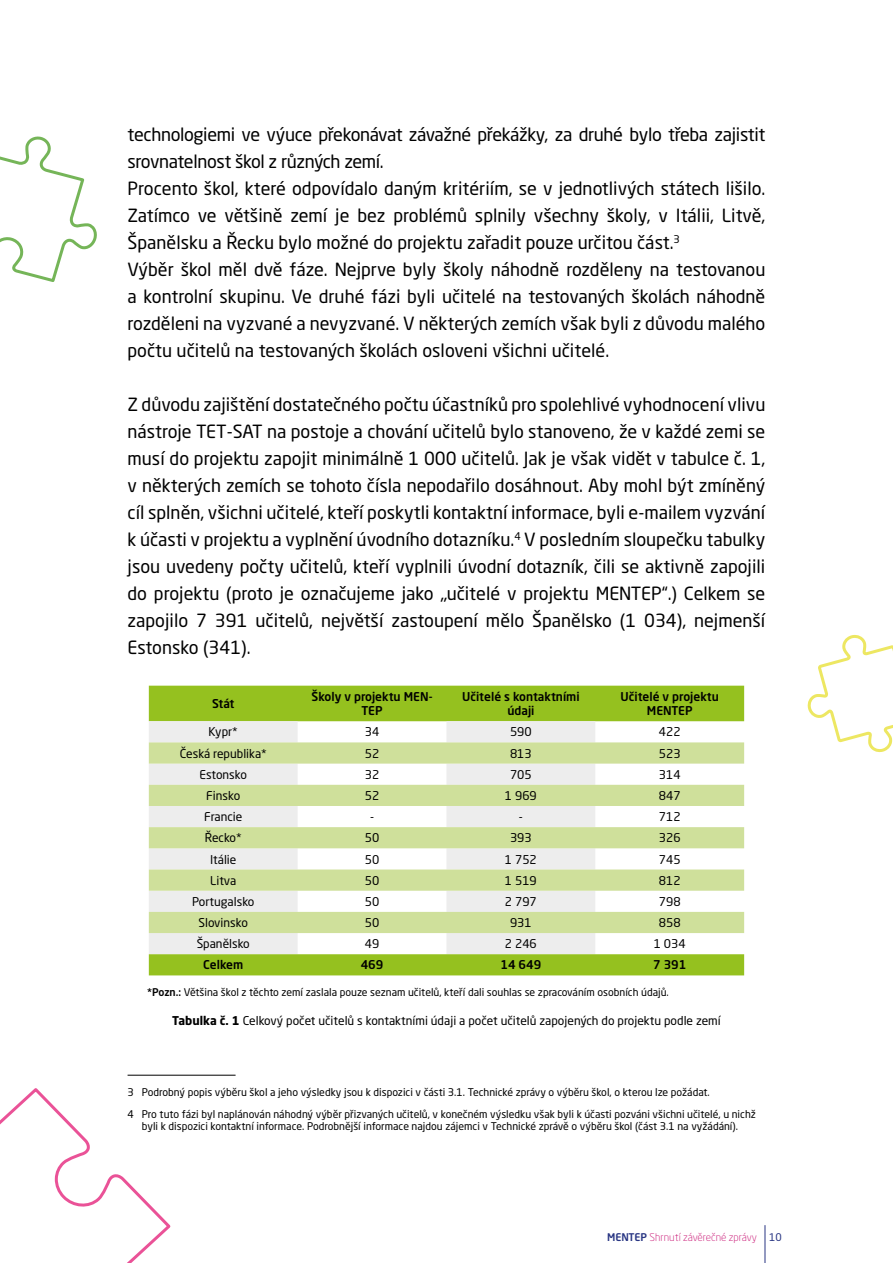
<style>
.page{position:relative;width:893px;height:1263px;background:#fff}
.page>*{position:absolute;margin:0;border:0;box-sizing:border-box;transform-origin:0 0}
.Body_text{font:18px/27px "Neo Sans W1 G";letter-spacing:-.015em;color:#000;text-align:justify}
.Footnotes{font:12px "Neo Sans W1 G";color:#000}
.Footnotes-2{font:500 12px/14.4px "Neo Sans W1 G";color:#000;text-align:center}
.Body_text-2{font:12px "Neo Sans W1 G";color:#000}
.Footnotes-3{font:10.5px/12.6px "Neo Sans W1 G";color:#000;text-align:center}
.Body_text-3{font:10.5px "Neo Sans W1 G";color:#000}
.t1{font:300 10.5px "Neo Sans W1 G";color:#c70c6f}
.s1{font-weight:500}
.s2{font-weight:700}
.s3{font-weight:500;color:#283583}
.s4{font-weight:400;color:#283583}
</style>
<div class="page">
<hr style="left:765px;top:1225px;width:1px;height:38px;background:#283583">
<div style="left:149px;top:686px;width:595px;height:35px;background:#95c11f"></div>
<svg style="left:149px;top:721px;width:446px;height:233px;fill:#ededed"></svg>
<svg style="left:149px;top:742px;width:595px;height:191px;fill:#cfe09b"></svg>
<div style="left:149px;top:954px;width:595px;height:21px;background:#95c11f"></div>
<hr style="left:128px;top:1075px;width:108px;height:1px;background:#000">
<svg style="left:0;top:136px;width:97px;height:146px"></svg>
<svg style="left:0;top:1088px;width:171px;height:175px"></svg>
<svg style="left:807px;top:634px;width:86px;height:118px"></svg>
<p class="Body_text" style="left:128px;top:121px;width:639px">technologiemi ve výuce překonávat závažné překážky, za druhé bylo třeba zajistit srovnatelnost škol z různých zemí.</p>
<p class="Body_text" style="left:128px;top:175px;width:639px">Procento škol, které odpovídalo daným kritériím, se v jednotlivých státech lišilo.<br>Zatímco ve většině zemí je bez problémů splnily všechny školy, v Itálii, Litvě, Španělsku a Řecku bylo možné do projektu zařadit pouze určitou část.<sup>3</sup></p>
<p class="Body_text" style="left:128px;top:256px;width:639px">Výběr škol měl dvě fáze. Nejprve byly školy náhodně rozděleny na testovanou a kontrolní skupinu. Ve druhé fázi byli učitelé na testovaných školách náhodně rozděleni na vyzvané a nevyzvané. V některých zemích však byli z důvodu malého počtu učitelů na testovaných školách osloveni všichni učitelé.</p>
<p class="Body_text" style="left:128px;top:391px;width:639px">Z důvodu zajištění dostatečného počtu účastníků pro spolehlivé vyhodnocení vlivu nástroje TET-SAT na postoje a chování učitelů bylo stanoveno, že v každé zemi se musí do projektu zapojit minimálně 1 000 učitelů. Jak je však vidět v tabulce č. 1, v některých zemích se tohoto čísla nepodařilo dosáhnout. Aby mohl být zmíněný cíl splněn, všichni učitelé, kteří poskytli kontaktní informace, byli e-mailem vyzvání k účasti v projektu a vyplnění úvodního dotazníku.<sup>4</sup> V posledním sloupečku tabulky jsou uvedeny počty učitelů, kteří vyplnili úvodní dotazník, čili se aktivně zapojili do projektu (proto je označujeme jako „učitelé v projektu MENTEP“.) Celkem se zapojilo 7 391 učitelů, největší zastoupení mělo Španělsko (1 034), nejmenší Estonsko (341).</p>
<p class="Footnotes-2" style="left:212px;top:696px;width:24px">Stát</p>
<p class="Footnotes-2" style="left:312px;top:689px;width:122px">Školy v projektu MEN-<br>TEP</p>
<p class="Footnotes-2" style="left:462px;top:689px;width:119px">Učitelé s kontaktními údaji</p>
<p class="Footnotes-2" style="left:621px;top:689px;width:100px">Učitelé v projektu<br>MENTEP</p>
<p class="Footnotes" style="left:209px;top:725px;width:31px">Kypr*</p>
<p class="Footnotes" style="left:365px;top:725px;width:16px">34</p>
<p class="Footnotes" style="left:510px;top:725px;width:23px">590</p>
<p class="Footnotes" style="left:659px;top:725px;width:23px">422</p>
<p class="Footnotes" style="left:180px;top:746px;width:89px">Česká republika*</p>
<p class="Footnotes" style="left:365px;top:746px;width:16px">52</p>
<p class="Footnotes" style="left:510px;top:746px;width:23px">813</p>
<p class="Footnotes" style="left:659px;top:746px;width:23px">523</p>
<p class="Footnotes" style="left:200px;top:767px;width:49px">Estonsko</p>
<p class="Footnotes" style="left:365px;top:767px;width:16px">32</p>
<p class="Footnotes" style="left:510px;top:767px;width:23px">705</p>
<p class="Footnotes" style="left:659px;top:767px;width:23px">314</p>
<p class="Footnotes" style="left:206px;top:788px;width:35px">Finsko</p>
<p class="Footnotes" style="left:365px;top:788px;width:16px">52</p>
<p class="Footnotes" style="left:505px;top:788px;width:34px">1 969</p>
<p class="Footnotes" style="left:659px;top:788px;width:23px">847</p>
<p class="Footnotes" style="left:204px;top:809px;width:40px">Francie</p>
<p class="Footnotes" style="left:370px;top:809px;width:5px">-</p>
<p class="Footnotes" style="left:519px;top:809px;width:5px">-</p>
<p class="Footnotes" style="left:659px;top:809px;width:23px">712</p>
<p class="Footnotes" style="left:205px;top:830px;width:38px">Řecko*</p>
<p class="Footnotes" style="left:365px;top:830px;width:16px">50</p>
<p class="Footnotes" style="left:510px;top:830px;width:23px">393</p>
<p class="Footnotes" style="left:659px;top:830px;width:23px">326</p>
<p class="Footnotes" style="left:210px;top:852px;width:28px">Itálie</p>
<p class="Footnotes" style="left:365px;top:852px;width:16px">50</p>
<p class="Footnotes" style="left:505px;top:852px;width:34px">1 752</p>
<p class="Footnotes" style="left:659px;top:852px;width:23px">745</p>
<p class="Footnotes" style="left:210px;top:873px;width:28px">Litva</p>
<p class="Footnotes" style="left:365px;top:873px;width:16px">50</p>
<p class="Footnotes" style="left:505px;top:873px;width:34px">1 519</p>
<p class="Footnotes" style="left:659px;top:873px;width:23px">812</p>
<p class="Footnotes" style="left:192px;top:894px;width:64px">Portugalsko</p>
<p class="Footnotes" style="left:365px;top:894px;width:16px">50</p>
<p class="Footnotes" style="left:505px;top:894px;width:34px">2 797</p>
<p class="Footnotes" style="left:659px;top:894px;width:23px">798</p>
<p class="Footnotes" style="left:198px;top:915px;width:51px">Slovinsko</p>
<p class="Footnotes" style="left:365px;top:915px;width:16px">50</p>
<p class="Footnotes" style="left:510px;top:915px;width:23px">931</p>
<p class="Footnotes" style="left:659px;top:915px;width:23px">858</p>
<p class="Footnotes" style="left:197px;top:936px;width:55px">Španělsko</p>
<p class="Footnotes" style="left:365px;top:936px;width:16px">49</p>
<p class="Footnotes" style="left:505px;top:936px;width:34px">2 246</p>
<p class="Footnotes" style="left:654px;top:936px;width:34px">1 034</p>
<p class="Footnotes-2" style="left:203px;top:957px;width:42px">Celkem</p>
<p class="Footnotes-2" style="left:361px;top:957px;width:24px">469</p>
<p class="Footnotes-2" style="left:500px;top:957px;width:42px">14 649</p>
<p class="Footnotes-2" style="left:653px;top:957px;width:35px">7 391</p>
<p class="Body_text-3" style="left:147px;top:986px;width:523px"><span class="s1">*Pozn.:</span> Většina škol z těchto zemí zaslala pouze seznam učitelů, kteří dali souhlas se zpracováním osobních údajů.</p>
<p class="Body_text-2" style="left:172px;top:1013px;width:550px"><span class="s2">Tabulka č. 1</span> Celkový počet učitelů s kontaktními údaji a počet učitelů zapojených do projektu podle zemí</p>
<p class="Footnotes-3" style="left:128px;top:1086px;width:584px">3 Podrobný popis výběru škol a jeho výsledky jsou k dispozici v části 3.1. Technické zprávy o výběru škol, o kterou lze požádat.</p>
<p class="Footnotes-3" style="left:128px;top:1107px;width:630px">4 Pro tuto fázi byl naplánován náhodný výběr přizvaných učitelů, v konečném výsledku však byli k účasti pozváni všichni učitelé, u nichž byli k dispozici kontaktní informace. Podrobnější informace najdou zájemci v Technické zprávě o výběru škol (část 3.1 na vyžádání).</p>
<p class="t1" style="left:607px;top:1230px;width:176px"><span class="s3">MENTEP</span> Shrnutí závěrečné zprávy <span class="s4">10</span></p>
</div>
